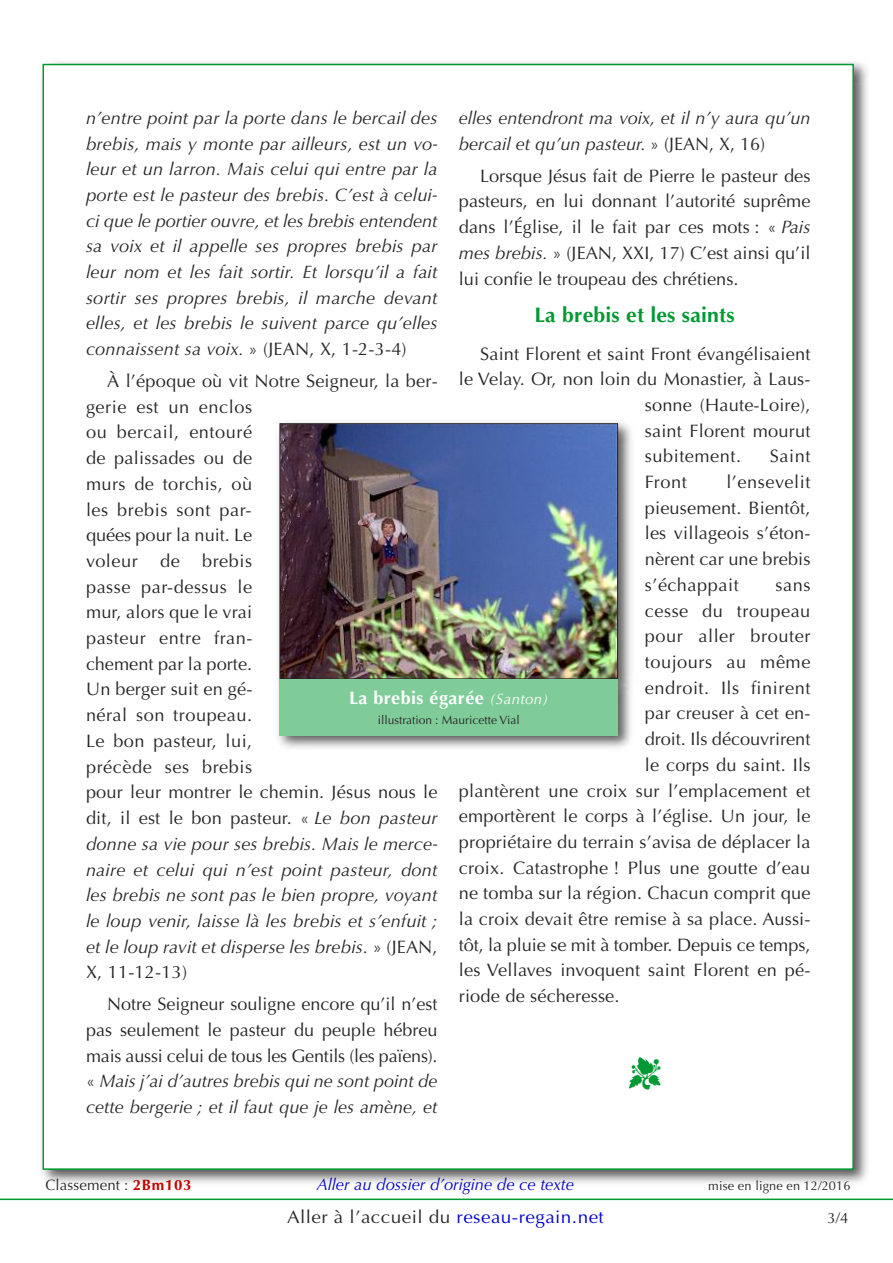
<style>
.page{position:relative;width:893px;height:1263px;background:#fff}
.page>*{position:absolute;margin:0;border:0;box-sizing:border-box;transform-origin:0 0}
.t1{font:700 21px "Optima";letter-spacing:.01em;color:#093}
.t2{font:18px/25.7px "Optima";letter-spacing:.01em;color:#272526;text-align:justify}
.t3{font:italic 18px/25.7px "Optima";color:#272526;text-align:justify}
.t4{font:18px "Optima";letter-spacing:.03em;color:#272526}
.t5{font:18px "Optima";letter-spacing:.01em;color:#272526;scale:1.05 1}
.t6{font:700 18px "Optima";letter-spacing:.025em;color:#fff}
.t7{font:italic 16.5px "Optima";color:#00c}
.t8{font:15px "Optima";letter-spacing:.01em;color:#272526}
.t9{font:12.75px "Optima";letter-spacing:.01em;color:#272526}
.t10{font:12px "Optima";color:#272526}
.s1{font-style:normal}
.s2{font-style:italic}
.s3{font-weight:400;font-style:italic;font-size:15px}
.s4{font-weight:700;color:#c00}
.s5{color:#00c}
</style>
<div class="page">
<hr style="left:0;top:1198px;width:893px;height:2px;background:#093">
<img style="left:42px;top:61px;width:826px;height:1122px">
<div style="left:44px;top:65px;width:808px;height:1103px;background:#fff"></div>
<img style="left:277px;top:422px;width:354px;height:250px">
<img style="left:282px;top:425px;width:334px;height:247px">
<img style="left:278px;top:672px;width:354px;height:76px">
<div style="left:280px;top:679px;width:338px;height:56px;background:#80cc99"></div>
<p class="t3" style="left:86px;top:105px;width:353px">n’entre point par la porte dans le bercail des brebis, mais y monte par ailleurs, est un vo&shy;leur et un larron. Mais celui qui entre par la porte est le pasteur des brebis. C’est à celui&shy;ci que le portier ouvre, et les brebis entendent sa voix et il appelle ses propres brebis par leur nom et les fait sortir. Et lorsqu’il a fait sortir ses propres brebis, il marche devant elles, et les brebis le suivent parce qu’elles connaissent sa voix. <span class="s1">» (JEAN, X, 1-2-3-4)</span></p>
<p class="t2" style="left:86px;top:368px;width:353px;text-align:left;text-indent:21px">À l’époque où vit Notre Seigneur, la ber&shy;gerie est un enclos<br>ou bercail, entouré<br>de palissades ou de<br>murs de torchis, où<br>les brebis sont par-<br>quées pour la nuit. Le<br>voleur de brebis<br>passe par-dessus le<br>mur, alors que le vrai<br>pasteur entre fran-<br>chement par la porte.<br>Un berger suit en gé-<br>néral son troupeau.<br>Le bon pasteur, lui,<br>précède ses brebis<br>pour leur montrer le chemin. Jésus nous le dit, il est le bon pasteur. « <span class="s2">Le bon pasteur donne sa vie pour ses brebis. Mais le merce&shy;naire et celui qui n’est point pasteur, dont les brebis ne sont pas le bien propre, voyant le loup venir, laisse là les brebis et s’enfuit ; et le loup ravit et disperse les brebis.</span> » (JEAN,<br>X, 11-12-13)</p>
<p class="t2" style="left:86px;top:991px;width:353px;text-indent:21px">Notre Seigneur souligne encore qu’il n’est pas seulement le pasteur du peuple hébreu mais aussi celui de tous les Gentils (les païens). « <span class="s2">Mais j’ai d’autres brebis qui ne sont point de cette bergerie ; et il faut que je les amène, et</span></p>
<p class="t3" style="left:459px;top:105px;width:353px">elles entendront ma voix, et il n’y aura qu’un bercail et qu’un pasteur. <span class="s1">» (JEAN, X, 16)</span></p>
<p class="t2" style="left:459px;top:163px;width:353px;text-indent:21px">Lorsque Jésus fait de Pierre le pasteur des pasteurs, en lui donnant l’autorité suprême dans l’Église, il le fait par ces mots : « <span class="s2">Pais mes brebis.</span> » (JEAN, XXI, 17) C’est ainsi qu’il lui confie le troupeau des chrétiens.</p>
<p class="t1" style="left:534px;top:302px;width:202px">La brebis et les saints</p>
<p class="t2" style="left:480px;top:341px;width:332px">Saint Florent et saint Front évangélisaient</p>
<p class="t2" style="left:459px;top:366px;width:353px">le Velay. Or, non loin du Monastier, à Laus-</p>
<p class="t2" style="left:645px;top:392px;width:167px">sonne (Haute-Loire),</p>
<p class="t2" style="left:645px;top:418px;width:167px">saint Florent mourut</p>
<p class="t4" style="left:645px;top:446px;width:98px">subitement.</p>
<p class="t2" style="left:770px;top:444px;width:42px">Saint</p>
<p class="t2" style="left:645px;top:469px;width:43px">Front</p>
<p class="t2" style="left:645px;top:469px;width:167px;text-indent:82px">l’ensevelit pieusement. Bientôt, les villageois s’éton&shy;nèrent car une brebis s’échappait</p>
<p class="t2" style="left:775px;top:572px;width:36px">sans</p>
<p class="t4" style="left:645px;top:600px;width:167px">cesse du troupeau</p>
<p class="t4" style="left:645px;top:626px;width:167px">pour aller brouter</p>
<p class="t4" style="left:645px;top:651px;width:167px">toujours au même</p>
<p class="t4" style="left:645px;top:677px;width:167px">endroit. Ils finirent</p>
<p class="t2" style="left:645px;top:701px;width:167px">par creuser à cet en-</p>
<p class="t2" style="left:645px;top:726px;width:167px">droit. Ils découvrirent</p>
<p class="t2" style="left:645px;top:752px;width:167px">le corps du saint. Ils</p>
<p class="t2" style="left:459px;top:778px;width:353px">plantèrent une croix sur l’emplacement et</p>
<p class="t2" style="left:459px;top:803px;width:353px">emportèrent le corps à l’église. Un jour, le</p>
<p class="t2" style="left:459px;top:829px;width:353px">propriétaire du terrain s’avisa de déplacer la</p>
<p class="t2" style="left:459px;top:855px;width:353px">croix. Catastrophe ! Plus une goutte d’eau</p>
<p class="t2" style="left:459px;top:881px;width:353px">ne tomba sur la région. Chacun comprit que</p>
<p class="t2" style="left:459px;top:906px;width:353px">la croix devait être remise à sa place. Aussi-</p>
<p class="t2" style="left:459px;top:932px;width:353px">tôt, la pluie se mit à tomber. Depuis ce temps,</p>
<p class="t2" style="left:459px;top:958px;width:353px">les Vellaves invoquent saint Florent en pé-</p>
<p class="t2" style="left:459px;top:983px;width:162px">riode de sécheresse.</p>
<p class="t6" style="left:349px;top:687px;width:201px">La brebis égarée <span class="s3">(Santon)</span></p>
<p class="t10" style="left:378px;top:713px;width:144px">illustration : Mauricette Vial</p>
<p class="t8" style="left:45px;top:1176px;width:148px">Classement : <span class="s4">2Bm103</span></p>
<p class="t7" style="left:317px;top:1175px;width:259px">Aller au dossier d’origine de ce texte</p>
<p class="t9" style="left:708px;top:1178px;width:144px">mise en ligne en 12/2016</p>
<p class="t5" style="left:287px;top:1207px;width:303px">Aller à l’accueil du <span class="s5">reseau-regain.net</span></p>
<p class="t8" style="left:827px;top:1209px;width:22px">3/4</p>
</div>
